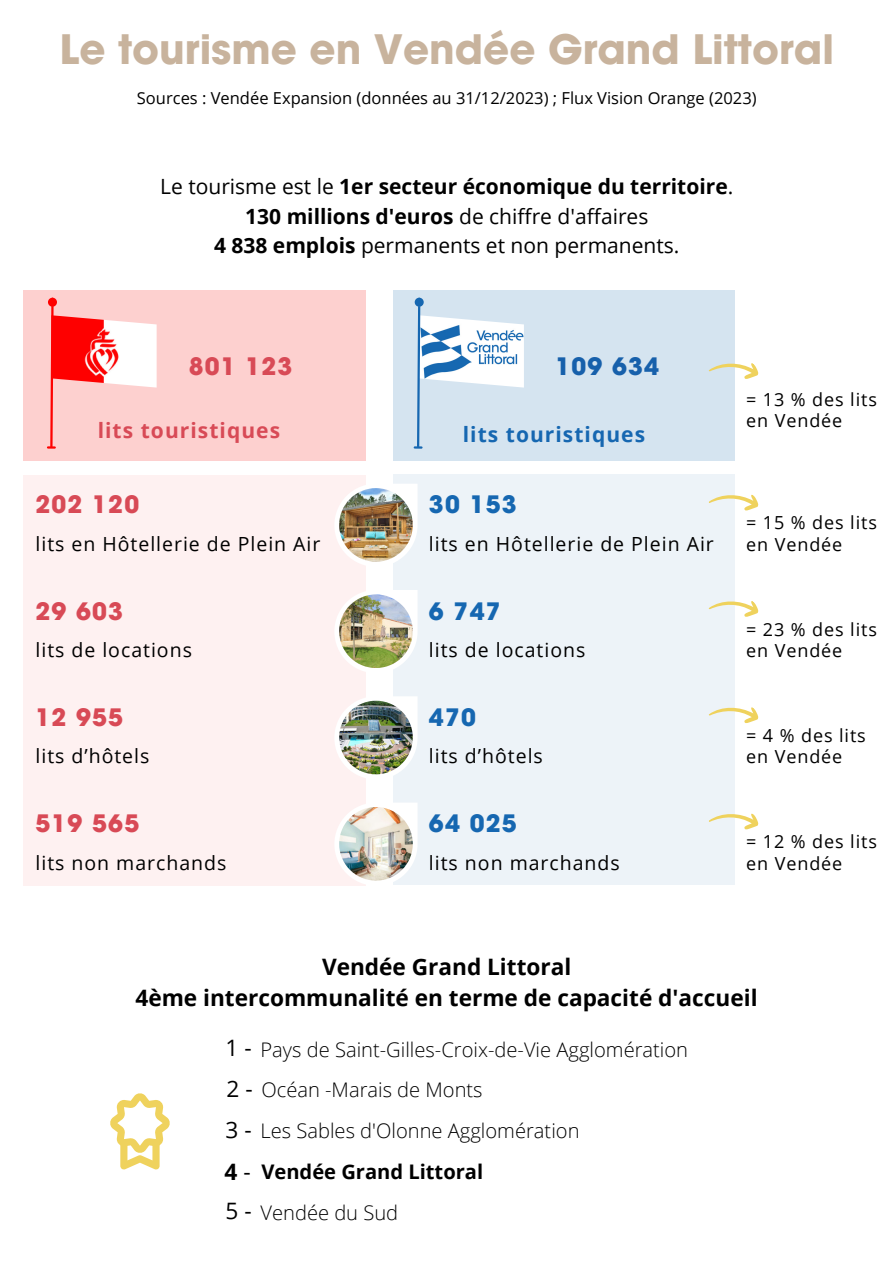
<style>
.page{position:relative;width:894px;height:1264px;background:#fff}
.page>*{position:absolute;margin:0;border:0;box-sizing:border-box;transform-origin:0 0}
.t1{font:700 40.5px "ITC Avant Garde Pro";color:#c8b39d}
.t2{font:700 24px "ITC Avant Garde Pro";letter-spacing:.05em;color:#d84a56}
.t3{font:700 24px "ITC Avant Garde Pro";letter-spacing:.05em;color:#1667b1}
.t4{font:700 24px "ITC Avant Garde Pro";letter-spacing:.05em;color:#1760ab}
.t5{font:700 22.65px/31px "Open Sans";color:#000;text-align:center}
.t6{font:22.65px "Open Sans";color:#000}
.t7{font:21px/29.2px "Open Sans";color:#000;text-align:center}
.t8{font:700 21px "Open Sans";letter-spacing:.05em;color:#d84a56}
.t9{font:700 21px "Open Sans";letter-spacing:.05em;color:#1667b1}
.t10{font:300 20.1px "Open Sans";color:#000}
.t11{font:700 20.1px "Open Sans";color:#000}
.t12{font:19.5px "Open Sans";letter-spacing:.05em;color:#000}
.t13{font:18px/21.3px "Open Sans";letter-spacing:.05em;color:#000}
.t14{font:16.5px "Open Sans";color:#000}
.s1{font-weight:700}
.s2{font-weight:400}
</style>
<div class="page">
<svg style="left:110px;top:1093px;width:60px;height:76px"></svg>
<div style="left:23px;top:474px;width:342px;height:411px;background:#fef1f1"></div>
<div style="left:393px;top:474px;width:341px;height:411px;background:#edf3f8"></div>
<svg style="left:335px;top:483px;width:82px;height:84px"></svg>
<img style="left:339px;top:488px;width:73px;height:73px">
<div style="left:23px;top:290px;width:342px;height:170px;background:#fdd0cf"></div>
<img style="left:55px;top:315px;width:102px;height:72px">
<div style="left:393px;top:290px;width:341px;height:170px;background:#d5e4f0"></div>
<img style="left:421px;top:315px;width:102px;height:72px">
<div style="left:49px;top:299px;width:7px;height:6px;background:#fe0100;border-radius:50%"></div>
<div style="left:48px;top:298px;width:9px;height:9px;border:2px solid #fe0100;border-radius:50%"></div>
<svg style="left:48px;top:304px;width:7px;height:145px"></svg>
<div style="left:415px;top:299px;width:7px;height:6px;background:#1667b1;border-radius:50%"></div>
<div style="left:414px;top:298px;width:9px;height:9px;border:2px solid #1667b1;border-radius:50%"></div>
<svg style="left:414px;top:304px;width:7px;height:145px"></svg>
<svg style="left:708px;top:476px;width:51px;height:51px"></svg>
<svg style="left:708px;top:345px;width:51px;height:50px"></svg>
<svg style="left:335px;top:590px;width:82px;height:83px"></svg>
<img style="left:339px;top:594px;width:73px;height:74px">
<svg style="left:708px;top:582px;width:51px;height:51px"></svg>
<svg style="left:335px;top:696px;width:82px;height:83px"></svg>
<img style="left:339px;top:700px;width:73px;height:74px">
<svg style="left:708px;top:689px;width:51px;height:50px"></svg>
<svg style="left:335px;top:802px;width:82px;height:82px"></svg>
<img style="left:339px;top:807px;width:73px;height:73px">
<svg style="left:709px;top:795px;width:50px;height:51px"></svg>
<h2 class="t1" style="left:60px;top:34px;width:775px">Le tourisme en Vendée Grand Littoral</h2>
<h5 class="t14" style="left:137px;top:86px;width:621px">Sources : Vendée Expansion (données au 31/12/2023) ; Flux Vision Orange (2023)</h5>
<p class="t7" style="left:160px;top:171px;width:574px">Le tourisme est le <span class="s1">1er secteur économique du territoire</span>.<br><span class="s1">130 millions d'euros</span> de chiffre d'affaires<br><span class="s1">4 838 emplois</span> permanents et non permanents.</p>
<p class="t2" style="left:189px;top:357px;width:105px">801 123</p>
<h6 class="t4" style="left:555px;top:357px;width:105px">109 634</h6>
<h2 class="t8" style="left:98px;top:416px;width:184px">lits touristiques</h2>
<h2 class="t9" style="left:462px;top:419px;width:184px">lits touristiques</h2>
<h6 class="t13" style="left:746px;top:388px;width:132px">= 13 % des lits en Vendée</h6>
<h2 class="t2" style="left:35px;top:495px;width:105px">202 120</h2>
<h6 class="t12" style="left:35px;top:530px;width:286px">lits en Hôtellerie de Plein Air</h6>
<h2 class="t3" style="left:429px;top:495px;width:89px">30 153</h2>
<h6 class="t12" style="left:429px;top:530px;width:286px">lits en Hôtellerie de Plein Air</h6>
<h6 class="t13" style="left:746px;top:511px;width:132px">= 15 % des lits en Vendée</h6>
<p class="t2" style="left:35px;top:602px;width:89px">29 603</p>
<p class="t12" style="left:35px;top:636px;width:158px">lits de locations</p>
<p class="t3" style="left:429px;top:602px;width:73px">6 747</p>
<p class="t12" style="left:429px;top:636px;width:158px">lits de locations</p>
<p class="t13" style="left:746px;top:618px;width:132px">= 23 % des lits en Vendée</p>
<p class="t2" style="left:35px;top:708px;width:89px">12 955</p>
<p class="t12" style="left:35px;top:742px;width:115px">lits d’hôtels</p>
<p class="t3" style="left:429px;top:708px;width:48px">470</p>
<p class="t12" style="left:429px;top:742px;width:115px">lits d’hôtels</p>
<p class="t13" style="left:746px;top:724px;width:121px">= 4 % des lits en Vendée</p>
<h6 class="t2" style="left:35px;top:814px;width:105px">519 565</h6>
<h4 class="t12" style="left:35px;top:848px;width:192px">lits non marchands</h4>
<h4 class="t3" style="left:429px;top:814px;width:89px">64 025</h4>
<p class="t12" style="left:429px;top:848px;width:192px">lits non marchands</p>
<h6 class="t13" style="left:746px;top:830px;width:132px">= 12 % des lits en Vendée</h6>
<h2 class="t5" style="left:135px;top:950px;width:623px">Vendée Grand Littoral<br>4ème intercommunalité en terme de capacité d'accueil</h2>
<h5 class="t6" style="left:225px;top:1031px;width:28px">1 -</h5>
<p class="t10" style="left:260px;top:1035px;width:429px">Pays de Saint-Gilles-Croix-de-Vie Agglomération</p>
<p class="t6" style="left:226px;top:1072px;width:28px">2 -</p>
<h2 class="t10" style="left:261px;top:1075px;width:223px">Océan -Marais de Monts</h2>
<h6 class="t6" style="left:225px;top:1113px;width:28px">3 -</h6>
<h2 class="t10" style="left:260px;top:1116px;width:320px">Les Sables d'Olonne Agglomération</h2>
<h6 class="t5" style="left:224px;top:1155px;width:28px">4 <span class="s2">-</span></h6>
<h2 class="t11" style="left:261px;top:1157px;width:223px">Vendée Grand Littoral</h2>
<h6 class="t6" style="left:225px;top:1194px;width:28px">5 -</h6>
<h2 class="t10" style="left:260px;top:1198px;width:139px">Vendée du Sud</h2>
</div>
